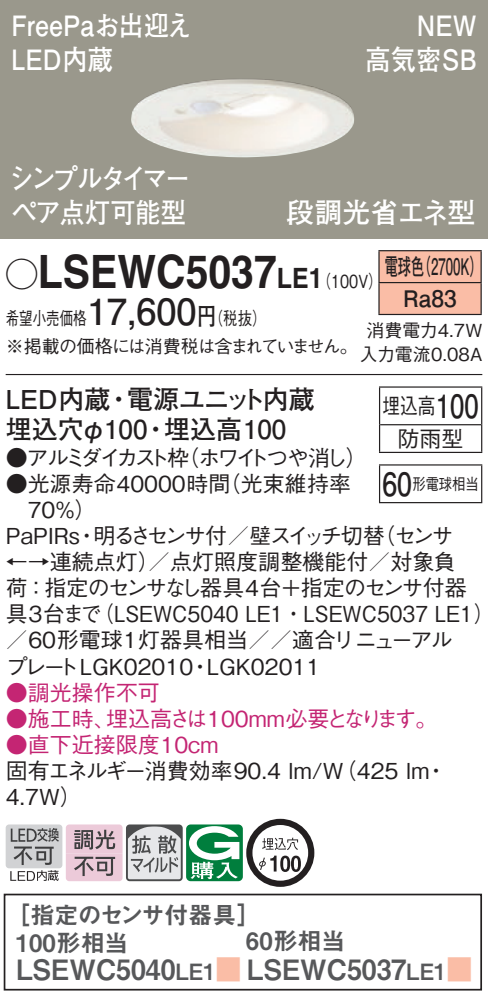
<style>
.page{position:relative;width:488px;height:1001px;background:#fff}
.page>*{position:absolute;margin:0;border:0;box-sizing:border-box;transform-origin:0 0}
.t1{font:700 46px "Helvetica LT Std";color:#231f20;scale:.89 1}
.t2{font:700 36px "Futo Go B101 Pro";color:#231f20}
.t3{font:700 32px "Futo Go B101 Pro";color:#231f20;scale:.8 1}
.t4{font:700 32px "Futo Go B101 Pro";color:#231f20;scale:.83 1}
.t5{font:700 28px/34px "Futo Go B101 Pro";color:#fff;scale:.9 1}
.t6{font:28px "Midashi Go Pro MB31 90 pv RKSJ H";color:#57585a;scale:.95 1}
.t7{font:700 28px "Futo Go B101 Pro";letter-spacing:-.12em;color:#fff;scale:.9 1}
.t8{font:700 28px "Futo Go B101 Pro";letter-spacing:-.025em;color:#fff}
.t9{font:700 28px "Helvetica LT Std";color:#231f20;scale:.89 1}
.t10{font:28px "Futo Go B101 Pro Bold 90 pv RKSJ H";color:#fabda6;scale:.95 1}
.t11{font:700 26px "Futo Go B101 Pro";color:#231f20}
.t12{font:700 26px "Futo Go B101 Pro";letter-spacing:-.05em;color:#231f20}
.t13{font:24px/26.4px "Midashi Go Pro MB31 90 pv RKSJ H";color:#57585a}
.t14{font:700 22.8px/32px "Futo Go B101 Pro";color:#231f20;scale:.58 1}
.t15{font:22.4px "Midashi Go Pro MB31 90 pv RKSJ H";color:#57585a;scale:.95 1}
.t16{font:500 22px/26px "Gothic BBB Pro";color:#231f20}
.t17{font:500 22px/26px "Gothic BBB Pro";color:#c42573}
.t18{font:500 22px "Gothic BBB Pro";color:#231f20;scale:.92 1}
.t19{font:500 22px "Gothic BBB Pro";letter-spacing:-.06em;color:#231f20}
.t20{font:500 22px "Gothic BBB Pro";letter-spacing:-.145em;color:#231f20}
.t21{font:500 22px "Gothic BBB Pro";letter-spacing:-.15em;color:#231f20}
.t22{font:500 22px "Gothic BBB Pro";letter-spacing:-.18em;color:#231f20}
.t23{font:500 22px/32.8px "Gothic BBB Pro";color:#231f20;scale:.8 1}
.t24{font:500 18px/28px "Gothic BBB Pro";letter-spacing:-.04em;color:#231f20;scale:.75 1}
.t25{font:500 18px/24px "Gothic BBB Pro";color:#231f20;text-align:center}
.t26{font:500 18px "Gothic BBB Pro";color:#231f20;scale:.8 1}
.t27{font:500 16px "Gothic BBB Pro";color:#231f20;scale:.83 1}
.s1{font-family:"Ford Classification 1";font-weight:400;font-size:32px}
.s2{font-family:"Futo Go B101 Pro";font-weight:700;font-size:24px}
.s3{font-family:"Helvetica LT Std";font-weight:700;font-size:28px}
.s4{font-family:"Midashi Go Pro MB31 90 pv RKSJ H";font-size:22.4px;color:#57585a}
.s5{font-family:"Futo Go B101 Pro Bold 90 pv RKSJ H";color:#fabda6}
.s6{font-size:22.4px}
</style>
<div class="page">
<div style="left:0;top:0;width:488px;height:238px;background:#9a988c"></div>
<img style="left:131px;top:79px;width:223px;height:79px">
<div style="left:6px;top:824px;width:56px;height:44px;background:#d1d2d4;border-radius:3px"></div>
<svg style="left:10px;top:828px;width:49px;height:53px"></svg>
<svg style="left:66px;top:818px;width:248px;height:69px"></svg>
<svg style="left:280px;top:855px;width:10px;height:17px"></svg>
<svg style="left:291px;top:855px;width:10px;height:17px"></svg>
<hr style="left:6px;top:374px;width:476px;height:1px;background:#231f20">
<div style="left:379px;top:251px;width:101px;height:63px;background:#fabda6"></div>
<hr style="left:378px;top:250px;width:103px;height:1px;background:#231f20">
<hr style="left:378px;top:251px;width:1px;height:31px;background:#231f20">
<hr style="left:480px;top:251px;width:1px;height:31px;background:#231f20">
<hr style="left:378px;top:282px;width:103px;height:1px;background:#231f20">
<hr style="left:378px;top:283px;width:1px;height:31px;background:#231f20">
<hr style="left:480px;top:283px;width:1px;height:31px;background:#231f20">
<hr style="left:378px;top:314px;width:103px;height:1px;background:#231f20">
<hr style="left:379px;top:387px;width:1px;height:38px;background:#231f20">
<svg style="left:379px;top:425px;width:1px;height:27px"></svg>
<hr style="left:379px;top:386px;width:103px;height:2px;background:#231f20">
<hr style="left:481px;top:387px;width:1px;height:38px;background:#231f20">
<svg style="left:481px;top:425px;width:1px;height:27px"></svg>
<hr style="left:380px;top:424px;width:101px;height:1px;background:#231f20">
<hr style="left:379px;top:452px;width:103px;height:1px;background:#231f20">
<hr style="left:379px;top:465px;width:1px;height:37px;background:#231f20">
<hr style="left:379px;top:464px;width:103px;height:1px;background:#231f20">
<hr style="left:481px;top:465px;width:1px;height:37px;background:#231f20">
<hr style="left:379px;top:502px;width:103px;height:1px;background:#231f20">
<div style="left:4px;top:893px;width:478px;height:97px;border:2px solid #231f20"></div>
<p class="t5" style="left:11px;top:5px;width:202px">FreePaお出迎え<br>LED内蔵</p>
<p class="t5" style="left:365px;top:5px;width:125px;text-align:right">NEW<br>高気密SB</p>
<p class="t7" style="left:10px;top:156px;width:202px">シンプルタイマー</p>
<p class="t5" style="left:11px;top:192px;width:195px">ペア点灯可能型</p>
<p class="t8" style="left:286px;top:190px;width:190px">段調光省エネ型</p>
<h1 class="t1" style="left:6px;top:243px;width:306px"><span class="s1">A</span>LSEWC5037</h1>
<p class="t26" style="left:197px;top:304px;width:88px">（<span class="s2">円</span>税抜(</p>
<p class="t14" style="left:417px;top:248px;width:115px">（2700 (K</p>
<p class="t14" style="left:403px;top:248px;width:94px;text-indent:-19px">電球色<br>Ra83</p>
<p class="t9" style="left:277px;top:261px;width:37px">LE</p>
<p class="t26" style="left:308px;top:266px;width:94px">（<span class="s3">1</span> 100 (V</p>
<h2 class="t2" style="left:87px;top:283px;width:111px">17,600</h2>
<p class="t24" style="left:6px;top:302px;width:471px">希望小売価格<br>※掲載の価格には消費税は含まれていません。</p>
<p class="t12" style="left:127px;top:379px;width:189px">電源ユニット内蔵</p>
<p class="t25" style="left:359px;top:315px;width:124px">消費電力4.7W入力電流0.08A</p>
<p class="t11" style="left:6px;top:379px;width:106px">LED内蔵</p>
<h3 class="t3" style="left:436px;top:380px;width:55px">100</h3>
<p class="t23" style="left:397px;top:387px;width:84px;text-indent:-15px">埋込高<br>防雨型</p>
<p class="t27" style="left:412px;top:471px;width:81px">形電球相当</p>
<p class="t11" style="left:106px;top:379px;width:27px">・</p>
<p class="t11" style="left:164px;top:409px;width:124px">埋込高100</p>
<p class="t11" style="left:6px;top:409px;width:143px">埋込穴φ100</p>
<p class="t11" style="left:143px;top:409px;width:27px">・</p>
<p class="t21" style="left:177px;top:440px;width:191px">（ホワイトつや消し(</p>
<p class="t22" style="left:6px;top:440px;width:185px">●アルミダイカスト枠</p>
<h3 class="t4" style="left:382px;top:458px;width:37px">60</h3>
<p class="t16" style="left:219px;top:468px;width:134px">（光束維持率</p>
<p class="t16" style="left:28px;top:468px;width:204px;text-indent:-22px">●光源寿命40000時間<br>70％(</p>
<p class="t16" style="left:373px;top:520px;width:81px">（センサ</p>
<p class="t20" style="left:93px;top:518px;width:293px">明るさセンサ付／壁スイッチ切替</p>
<p class="t16" style="left:6px;top:520px;width:76px">PaPIRs</p>
<p class="t16" style="left:6px;top:546px;width:451px">←→連続点灯／）点灯照度調整機能付／対象負</p>
<p class="t19" style="left:6px;top:570px;width:462px">荷：指定のセンサなし器具4台＋指定のセンサ付器</p>
<p class="t18" style="left:94px;top:596px;width:436px">（LSEWC5040 LE ・1 LSEWC5037 LE1(</p>
<p class="t16" style="left:76px;top:520px;width:23px">・</p>
<p class="t16" style="left:6px;top:598px;width:98px">具3台まで</p>
<p class="t16" style="left:6px;top:624px;width:448px">／60形電球1灯器具相当／／適合リニューアル</p>
<p class="t16" style="left:207px;top:650px;width:115px">LGK02011</p>
<p class="t16" style="left:6px;top:650px;width:189px">プレートLGK02010</p>
<p class="t17" style="left:106px;top:677px;width:333px;text-indent:-100px">●調光操作不可<br>埋込高さは100mm必要となります。</p>
<p class="t16" style="left:189px;top:650px;width:23px">・</p>
<p class="t17" style="left:6px;top:703px;width:111px">●施工時、</p>
<p class="t17" style="left:6px;top:729px;width:214px">●直下近接限度10cm</p>
<p class="t16" style="left:6px;top:755px;width:425px">固有エネルギー消費効率90.4 lm （W/ 425 lm<br>4.7W(</p>
<p class="t16" style="left:425px;top:755px;width:23px">・</p>
<p class="t13" style="left:246px;top:898px;width:100px;text-indent:-239px">［指定のセンサ付器具[<br>60形相当</p>
<p class="t13" style="left:16px;top:927px;width:114px">100形相当</p>
<p class="t10" style="left:434px;top:947px;width:42px">■<span class="s4">1</span></p>
<p class="t6" style="left:203px;top:947px;width:215px"><span class="s5">■</span><span class="s6">1</span> LSEWC5037</p>
<p class="t6" style="left:16px;top:947px;width:169px">LSEWC5040</p>
<p class="t15" style="left:406px;top:953px;width:31px">LE</p>
<p class="t15" style="left:175px;top:953px;width:31px">LE</p>
</div>
